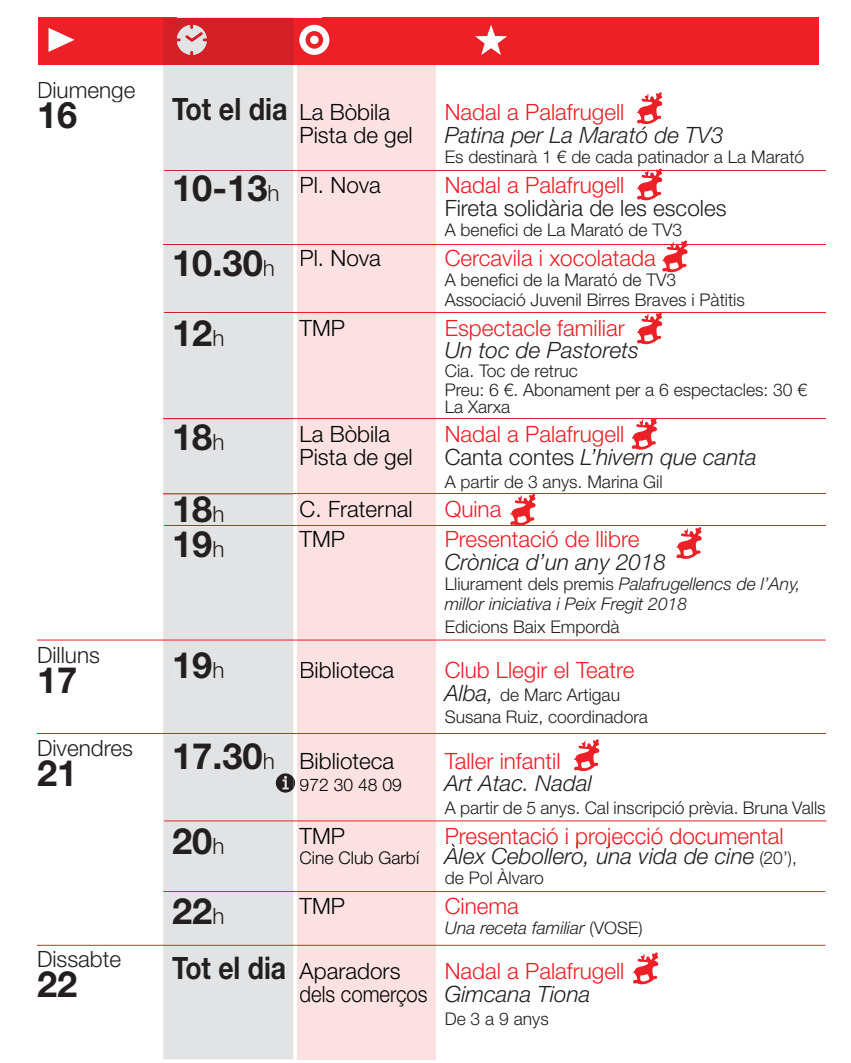
<style>
.page{position:relative;width:851px;height:1063px;background:#fff}
.page>*{position:absolute;margin:0;border:0;box-sizing:border-box;transform-origin:0 0}
.t1{font:700 36.25px/70px "Helvetica Neue LT Std";color:#231f20}
.t2{font:700 31.25px "Helvetica Neue LT Std";color:#231f20;scale:.85 1}
.t3{font:700 31.25px "Helvetica Neue LT Std";color:#231f20;scale:.86 1}
.t4{font:300 22.5px/22.8px "Helvetica Neue LT Std";color:#ec2027}
.t5{font:italic 300 22.5px/20.2px "Helvetica Neue LT Std";color:#231f20}
.t6{font:300 22.5px "Helvetica Neue LT Std";color:#010202}
.t7{font:300 22.5px "Helvetica Neue LT Std";color:#231f20}
.t8{font:300 17.5px/20.2px "Helvetica Neue LT Std";color:#231f20}
.t9{font:italic 300 17.5px/20.2px "Helvetica Neue LT Std";color:#231f20}
.t10{font:300 17.5px "Helvetica Neue LT Std";color:#010202}
.s1{font-style:normal}
.s2{font-weight:300;font-size:22.5px}
.s3{font-style:italic;font-size:22.5px}
.s4{font-style:normal;color:#010202}
.s5{font-style:normal;color:#ec2027}
.s6{font-style:normal;font-size:17.5px;color:#010202}
.s7{color:#010202}
.s8{font-style:italic;color:#231f20}
</style>
<div class="page">
<div style="left:38px;top:17px;width:780px;height:48px;background:#ec2027"></div>
<hr style="left:177px;top:17px;width:145px;height:1px;background:#fff">
<div style="left:297px;top:65px;width:138px;height:994px;background:#fbe1e1"></div>
<svg style="left:475px;top:25px;width:32px;height:30px"></svg>
<div style="left:299px;top:25px;width:30px;height:30px;background:#fff;border-radius:50%"></div>
<svg style="left:305px;top:31px;width:18px;height:18px"></svg>
<svg style="left:49px;top:28px;width:26px;height:24px"></svg>
<svg style="left:47px;top:102px;width:25px;height:1px"></svg>
<hr style="left:164px;top:170px;width:661px;height:1px;background:#ec2027">
<hr style="left:163px;top:244px;width:662px;height:1px;background:#ec2027">
<hr style="left:164px;top:312px;width:661px;height:1px;background:#ec2027">
<hr style="left:163px;top:418px;width:662px;height:1px;background:#ec2027">
<hr style="left:163px;top:493px;width:662px;height:1px;background:#ec2027">
<hr style="left:164px;top:525px;width:661px;height:1px;background:#ec2027">
<hr style="left:37px;top:733px;width:788px;height:1px;background:#ec2027">
<div style="left:163px;top:734px;width:130px;height:325px;background:#e2e3e4"></div>
<div style="left:175px;top:743px;width:87px;height:26px;background:#e2e3e4"></div>
<div style="left:264px;top:753px;width:9px;height:16px;background:#e2e3e4"></div>
<div style="left:173px;top:828px;width:39px;height:26px;background:#e2e3e4"></div>
<div style="left:214px;top:838px;width:9px;height:16px;background:#e2e3e4"></div>
<div style="left:173px;top:898px;width:39px;height:26px;background:#e2e3e4"></div>
<div style="left:214px;top:908px;width:9px;height:16px;background:#e2e3e4"></div>
<div style="left:172px;top:957px;width:113px;height:23px;background:#e2e3e4"></div>
<svg style="left:163px;top:17px;width:130px;height:716px;background:#e1d6d7"></svg>
<div style="left:172px;top:98px;width:114px;height:23px;background:#e2e3e4"></div>
<div style="left:175px;top:175px;width:92px;height:26px;background:#e2e3e4"></div>
<div style="left:269px;top:184px;width:9px;height:17px;background:#e2e3e4"></div>
<hr style="left:164px;top:170px;width:129px;height:1px;background:#d32027">
<hr style="left:163px;top:244px;width:130px;height:1px;background:#d32027">
<hr style="left:164px;top:312px;width:129px;height:1px;background:#d32027">
<hr style="left:163px;top:418px;width:130px;height:1px;background:#d32027">
<hr style="left:163px;top:493px;width:130px;height:1px;background:#d32027">
<hr style="left:164px;top:525px;width:129px;height:1px;background:#d32027">
<hr style="left:163px;top:733px;width:130px;height:1px;background:#d32027">
<hr style="left:37px;top:640px;width:788px;height:1px;background:#ec2027">
<hr style="left:164px;top:820px;width:662px;height:1px;background:#ec2027">
<hr style="left:163px;top:891px;width:662px;height:1px;background:#ec2027">
<hr style="left:37px;top:945px;width:788px;height:1px;background:#ec2027">
<svg style="left:276px;top:773px;width:19px;height:20px"></svg>
<svg style="left:637px;top:92px;width:26px;height:33px"></svg>
<svg style="left:637px;top:168px;width:26px;height:33px"></svg>
<svg style="left:662px;top:240px;width:26px;height:33px"></svg>
<svg style="left:637px;top:313px;width:26px;height:32px"></svg>
<svg style="left:631px;top:417px;width:26px;height:33px"></svg>
<svg style="left:510px;top:494px;width:26px;height:31px"></svg>
<svg style="left:676px;top:527px;width:26px;height:32px"></svg>
<svg style="left:574px;top:739px;width:26px;height:33px"></svg>
<svg style="left:633px;top:952px;width:26px;height:33px"></svg>
<p class="t7" style="left:37px;top:82px;width:100px">Diumenge</p>
<h1 class="t1" style="left:37px;top:84px;width:42px">16</h1>
<p class="t6" style="left:299px;top:104px;width:92px">La Bòbila</p>
<p class="t4" style="left:444px;top:104px;width:181px">Nadal a Palafrugell</p>
<p class="t6" style="left:299px;top:127px;width:114px">Pista de gel</p>
<p class="t5" style="left:444px;top:128px;width:280px">Patina per La Marató de TV3</p>
<p class="t8" style="left:444px;top:149px;width:361px">Es destinarà 1 € de cada patinador a La Marató</p>
<p class="t6" style="left:299px;top:177px;width:83px">Pl. Nova</p>
<p class="t4" style="left:444px;top:176px;width:181px">Nadal a Palafrugell</p>
<p class="t7" style="left:444px;top:200px;width:283px">Fireta solidària de les escoles</p>
<p class="t8" style="left:444px;top:222px;width:239px">A benefici de La Marató de TV3</p>
<p class="t6" style="left:299px;top:250px;width:83px">Pl. Nova</p>
<p class="t4" style="left:444px;top:249px;width:212px">Cercavila i xocolatada</p>
<p class="t8" style="left:444px;top:272px;width:302px">A benefici de la Marató de TV3<br>Associació Juvenil Birres Braves i Pàtitis</p>
<p class="t6" style="left:299px;top:320px;width:47px">TMP</p>
<p class="t4" style="left:444px;top:319px;width:181px">Espectacle familiar</p>
<p class="t5" style="left:444px;top:343px;width:196px">Un toc de Pastorets</p>
<p class="t8" style="left:444px;top:364px;width:364px;line-height:19px">Cia. Toc de retruc<br>Preu: 6 €. Abonament per a 6 espectacles: 30 €</p>
<p class="t8" style="left:444px;top:398px;width:67px">La Xarxa</p>
<p class="t6" style="left:299px;top:426px;width:92px">La Bòbila</p>
<p class="t4" style="left:444px;top:426px;width:181px">Nadal a Palafrugell</p>
<p class="t6" style="left:299px;top:449px;width:114px">Pista de gel</p>
<p class="t5" style="left:444px;top:450px;width:313px"><span class="s1">Canta contes</span> L’hivern que canta</p>
<p class="t8" style="left:444px;top:473px;width:219px">A partir de 3 anys. Marina Gil</p>
<p class="t6" style="left:299px;top:501px;width:114px">C. Fraternal</p>
<p class="t4" style="left:444px;top:501px;width:58px">Quina</p>
<p class="t6" style="left:299px;top:531px;width:47px">TMP</p>
<p class="t4" style="left:444px;top:531px;width:196px">Presentació de llibre</p>
<p class="t5" style="left:444px;top:554px;width:223px">Crònica d’un any 2018</p>
<p class="t9" style="left:444px;top:576px;width:357px"><span class="s1">Lliurament dels premis</span> Palafrugellencs de l’Any, millor iniciativa i Peix Fregit 2018</p>
<p class="t8" style="left:444px;top:619px;width:176px">Edicions Baix Empordà</p>
<p class="t7" style="left:37px;top:647px;width:64px">Dilluns</p>
<h1 class="t1" style="left:37px;top:650px;width:42px">17</h1>
<p class="t6" style="left:299px;top:662px;width:96px">Biblioteca</p>
<p class="t4" style="left:444px;top:662px;width:191px">Club Llegir el Teatre</p>
<h2 class="t3" style="left:172px;top:98px;width:136px">Tot el dia</h2>
<h1 class="t1" style="left:172px;top:157px;width:109px">10-13<span class="s2">h</span></h1>
<h1 class="t1" style="left:172px;top:232px;width:104px">10.30<span class="s2">h<br></span>12<span class="s2">h</span></h1>
<h1 class="t1" style="left:172px;top:406px;width:54px">18<span class="s2">h</span></h1>
<h1 class="t1" style="left:172px;top:496px;width:54px;line-height:34.8px">18<span class="s2">h<br></span>19<span class="s2">h</span></h1>
<h1 class="t1" style="left:172px;top:635px;width:54px">19<span class="s2">h</span></h1>
<p class="t8" style="left:444px;top:685px;width:205px;line-height:22.8px"><span class="s3">Alba,</span> de Marc Artigau<br>Susana Ruiz, coordinadora</p>
<p class="t7" style="left:37px;top:740px;width:97px">Divendres</p>
<h1 class="t1" style="left:37px;top:743px;width:42px">21</h1>
<p class="t6" style="left:299px;top:753px;width:96px">Biblioteca</p>
<p class="t4" style="left:444px;top:752px;width:117px">Taller infantil</p>
<h1 class="t1" style="left:172px;top:725px;width:104px">17.30<span class="s2">h</span></h1>
<p class="t10" style="left:299px;top:779px;width:104px">972 30 48 09</p>
<p class="t5" style="left:444px;top:776px;width:149px">Art Atac. Nadal</p>
<p class="t8" style="left:444px;top:800px;width:382px">A partir de 5 anys. Cal inscripció prèvia. Bruna Valls</p>
<p class="t6" style="left:299px;top:828px;width:47px">TMP</p>
<p class="t5" style="left:299px;top:828px;width:485px;text-indent:145px"><span class="s4">Presentació</span> <span class="s5">i projecció documental<br></span><span class="s6">Cine Club Garbí</span> Àlex Cebollero, una vida de cine</p>
<h1 class="t1" style="left:172px;top:810px;width:54px">20<span class="s2">h<br></span>22<span class="s2">h</span></h1>
<h2 class="t2" style="left:172px;top:957px;width:136px">Tot el dia</h2>
<p class="t8" style="left:759px;top:850px;width:39px">(20’),</p>
<p class="t8" style="left:444px;top:870px;width:101px">de Pol Àlvaro</p>
<p class="t6" style="left:299px;top:898px;width:47px">TMP</p>
<p class="t4" style="left:444px;top:897px;width:76px">Cinema</p>
<p class="t9" style="left:444px;top:920px;width:200px">Una receta familiar <span class="s1">(VOSE)</span></p>
<p class="t7" style="left:37px;top:951px;width:86px">Dissabte</p>
<h1 class="t1" style="left:37px;top:953px;width:42px">22</h1>
<p class="t6" style="left:299px;top:963px;width:102px">Aparadors</p>
<p class="t4" style="left:299px;top:963px;width:326px;text-indent:145px">Nadal a Palafrugell <span class="s7">dels comerços</span> <span class="s8">Gimcana Tiona</span></p>
<p class="t8" style="left:444px;top:1011px;width:106px">De 3 a 9 anys</p>
</div>
